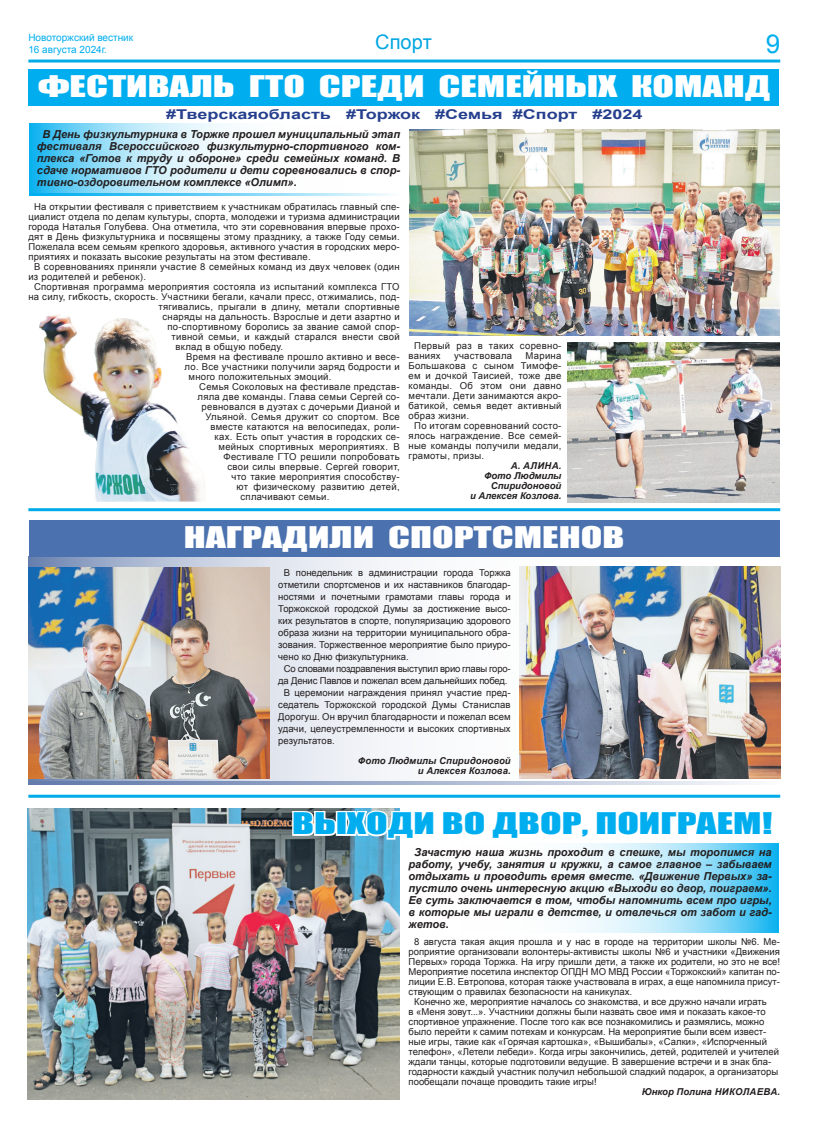
<style>
.page{position:relative;width:820px;height:1134px;background:#fff}
.page>*{position:absolute;margin:0;border:0;box-sizing:border-box;transform-origin:0 0}
.t1{font:27.4px "Impact";color:#fff;scale:1.45 1}
.t2{font:27.4px "Impact";color:#00aeef;scale:1.45 1}
.t3{font:26px "Arial";color:#00aeef}
.t4{font:20px "Arial";color:#00a6e3}
.t5{font:700 13.5px "Arial";color:#253f8e;scale:1.33 1}
.t6{font:italic 700 11px/12px "Arial";color:#231f20;text-align:justify}
.t7{font:10px/12px "Arial";color:#00aeef}
.t8{font:9.5px "Arial";letter-spacing:.01em;color:#231f20}
.t9{font:9.5px/10px "Arial";letter-spacing:.03em;color:#231f20}
.t10{font:italic 700 9.5px/10px "Arial";color:#231f20;text-align:right}
.t11{font:9.5px "Arial";letter-spacing:-.02em;color:#231f20}
</style>
<div class="page">
<div style="left:29px;top:124px;width:370px;height:72px;background:linear-gradient(to right,#00a8ee,#f1fafe)"></div>
<div style="left:29px;top:557px;width:750px;height:228px;background:linear-gradient(to right,#5873a6,#f6f8fa)"></div>
<svg style="left:29px;top:123px;width:370px;height:70px"></svg>
<svg style="left:576px;top:843px;width:203px;height:90px"></svg>
<svg style="left:28px;top:557px;width:751px;height:223px;fill:#f4f6f9"></svg>
<hr style="left:28px;top:60px;width:752px;height:3px;background:#00abe7">
<hr style="left:28px;top:508px;width:752px;height:3px;background:#00abe7">
<hr style="left:28px;top:795px;width:752px;height:3px;background:#00abe7">
<div style="left:28px;top:69px;width:751px;height:37px;background:#00aeef"></div>
<div style="left:29px;top:520px;width:750px;height:37px;background:#4b72af"></div>
<img style="left:409px;top:130px;width:370px;height:205px">
<img style="left:39px;top:314px;width:166px;height:188px">
<img style="left:567px;top:342px;width:212px;height:161px">
<img style="left:519px;top:567px;width:261px;height:211px">
<img style="left:28px;top:567px;width:241px;height:211px">
<img style="left:28px;top:808px;width:371px;height:292px">
<svg style="left:287px;top:794px;width:488px;height:47px"></svg>
<p class="t7" style="left:28px;top:32px;width:106px">Новоторжский вестник<br>16 августа 2024г.</p>
<p class="t4" style="left:375px;top:28px;width:58px">Спорт</p>
<p class="t3" style="left:765px;top:26px;width:16px">9</p>
<p class="t1" style="left:38px;top:65px;width:506px">ФЕСТИВАЛЬ ГТО СРЕДИ СЕМЕЙНЫХ КОМАНД</p>
<p class="t5" style="left:166px;top:105px;width:359px">#Тверскаяобласть #Торжок #Семья #Спорт #2024</p>
<p class="t6" style="left:37px;top:128px;width:364px;text-indent:6px">В День физкультурника в Торжке прошел муниципальный этап фестиваля Всероссийского физкультурно-спортивного ком&shy;плекса «Готов к труду и обороне» среди семейных команд. В сдаче нормативов ГТО родители и дети соревновались в спор&shy;тивно-оздоровительном комплексе «Олимп».</p>
<p class="t8" style="left:34px;top:200px;width:367px">На открытии фестиваля с приветствием к участникам обратилась главный спе-</p>
<p class="t8" style="left:28px;top:210px;width:372px">циалист отдела по делам культуры, спорта, молодежи и туризма администрации</p>
<p class="t8" style="left:28px;top:220px;width:372px">города Наталья Голубева. Она отметила, что эти соревнования впервые прохо-</p>
<p class="t8" style="left:28px;top:230px;width:372px">дят в День физкультурника и посвящены этому празднику, а также Году семьи.</p>
<p class="t8" style="left:28px;top:240px;width:372px">Пожелала всем семьям крепкого здоровья, активного участия в городских меро-</p>
<p class="t8" style="left:28px;top:250px;width:284px">приятиях и показать высокие результаты на этом фестивале.</p>
<p class="t9" style="left:34px;top:262px;width:367px">В соревнованиях приняли участие 8 семейных команд из двух человек (один</p>
<p class="t9" style="left:28px;top:272px;width:119px">из родителей и ребенок).</p>
<p class="t9" style="left:34px;top:282px;width:367px">Спортивная программа мероприятия состояла из испытаний комплекса ГТО</p>
<p class="t9" style="left:28px;top:292px;width:372px">на силу, гибкость, скорость. Участники бегали, качали пресс, отжимались, под-</p>
<p class="t9" style="left:158px;top:302px;width:242px">тягивались, прыгали в длину, метали спортивные</p>
<p class="t9" style="left:162px;top:312px;width:238px">снаряды на дальность. Взрослые и дети азартно и</p>
<p class="t9" style="left:167px;top:322px;width:233px">по-спортивному боролись за звание самой спор-</p>
<p class="t9" style="left:171px;top:332px;width:229px">тивной семьи, и каждый старался внести свой</p>
<p class="t9" style="left:175px;top:342px;width:109px">вклад в общую победу.</p>
<p class="t9" style="left:186px;top:352px;width:215px">Время на фестивале прошло активно и весе-</p>
<p class="t9" style="left:184px;top:362px;width:216px">ло. Все участники получили заряд бодрости и</p>
<p class="t9" style="left:188px;top:372px;width:144px">много положительных эмоций.</p>
<p class="t9" style="left:199px;top:382px;width:202px">Семья Соколовых на фестивале представ-</p>
<p class="t9" style="left:197px;top:392px;width:203px">ляла две команды. Глава семьи Сергей со-</p>
<p class="t9" style="left:201px;top:402px;width:199px">ревновался в дуэтах с дочерьми Дианой и</p>
<p class="t9" style="left:205px;top:412px;width:195px">Ульяной. Семья дружит со спортом. Все</p>
<p class="t9" style="left:210px;top:422px;width:190px">вместе катаются на велосипедах, роли-</p>
<p class="t9" style="left:214px;top:432px;width:186px">ках. Есть опыт участия в городских се-</p>
<p class="t9" style="left:218px;top:442px;width:183px">мейных спортивных мероприятиях. В</p>
<p class="t9" style="left:223px;top:452px;width:177px">Фестивале ГТО решили попробовать</p>
<p class="t9" style="left:227px;top:462px;width:173px">свои силы впервые. Сергей говорит,</p>
<p class="t9" style="left:231px;top:472px;width:169px">что такие мероприятия способству-</p>
<p class="t9" style="left:236px;top:482px;width:165px">ют физическому развитию детей,</p>
<p class="t9" style="left:240px;top:492px;width:90px">сплачивают семьи.</p>
<p class="t9" style="left:408px;top:341px;width:154px;text-indent:6px">Первый раз в таких соревно&shy;ваниях</p>
<p class="t9" style="left:454px;top:351px;width:60px">участвовала</p>
<p class="t8" style="left:525px;top:349px;width:37px">Марина</p>
<p class="t9" style="left:408px;top:361px;width:154px">Большакова с сыном Тимофе-</p>
<p class="t9" style="left:408px;top:371px;width:154px">ем и дочкой Таисией, тоже две</p>
<p class="t9" style="left:408px;top:381px;width:154px">команды. Об этом они давно</p>
<p class="t9" style="left:408px;top:391px;width:154px">мечтали. Дети занимаются акро-</p>
<p class="t9" style="left:408px;top:401px;width:154px">батикой, семья ведет активный</p>
<p class="t9" style="left:408px;top:411px;width:62px">образ жизни.</p>
<p class="t9" style="left:414px;top:421px;width:149px">По итогам соревнований состо-</p>
<p class="t9" style="left:408px;top:431px;width:154px">ялось награждение. Все семей-</p>
<p class="t9" style="left:408px;top:441px;width:154px">ные команды получили медали,</p>
<p class="t9" style="left:408px;top:451px;width:77px">грамоты, призы.</p>
<p class="t10" style="left:510px;top:461px;width:52px">А. АЛИНА.</p>
<p class="t10" style="left:484px;top:471px;width:79px">Фото Людмилы</p>
<p class="t10" style="left:491px;top:481px;width:72px">Спиридоновой</p>
<p class="t10" style="left:470px;top:491px;width:93px">и Алексея Козлова.</p>
<p class="t1" style="left:184px;top:516px;width:305px">НАГРАДИЛИ СПОРТСМЕНОВ</p>
<p class="t8" style="left:284px;top:566px;width:228px">В понедельник в администрации города Торжка</p>
<p class="t8" style="left:278px;top:578px;width:234px">отметили спортсменов и их наставников благодар-</p>
<p class="t8" style="left:278px;top:590px;width:234px">ностями и почетными грамотами главы города и</p>
<p class="t8" style="left:278px;top:602px;width:234px">Торжокской городской Думы за достижение высо-</p>
<p class="t8" style="left:278px;top:614px;width:234px">ких результатов в спорте, популяризацию здорового</p>
<p class="t8" style="left:278px;top:626px;width:234px">образа жизни на территории муниципального обра-</p>
<p class="t8" style="left:278px;top:638px;width:234px">зования. Торжественное мероприятие было приуро-</p>
<p class="t8" style="left:278px;top:650px;width:132px">чено ко Дню физкультурника.</p>
<p class="t11" style="left:284px;top:662px;width:228px">Со словами поздравления выступил врио главы горо-</p>
<p class="t11" style="left:278px;top:674px;width:230px">да Денис Павлов и пожелал всем дальнейших побед.</p>
<p class="t8" style="left:284px;top:686px;width:228px">В церемонии награждения принял участие пред-</p>
<p class="t8" style="left:278px;top:698px;width:234px">седатель Торжокской городской Думы Станислав</p>
<p class="t8" style="left:278px;top:710px;width:234px">Дорогуш. Он вручил благодарности и пожелал всем</p>
<p class="t8" style="left:278px;top:722px;width:234px">удачи, целеустремленности и высоких спортивных</p>
<p class="t8" style="left:278px;top:734px;width:58px">результатов.</p>
<p class="t10" style="left:358px;top:756px;width:154px">Фото Людмилы Спиридоновой и Алексея Козлова.</p>
<p class="t2" style="left:292px;top:802px;width:332px">ВЫХОДИ ВО ДВОР, ПОИГРАЕМ!</p>
<p class="t6" style="left:408px;top:847px;width:364px;text-indent:6px">Зачастую наша жизнь проходит в спешке, мы торопимся на работу, учебу, занятия и кружки, а самое главное – забываем отдыхать и проводить время вместе. «Движение Первых» за&shy;пустило очень интересную акцию «Выходи во двор, поиграем».<br>Ее суть заключается в том, чтобы напомнить всем про игры, в которые мы играли в детстве, и отвлечься от забот и гад&shy;жетов.</p>
<p class="t8" style="left:414px;top:935px;width:367px">8 августа такая акция прошла и у нас в городе на территории школы №6. Ме-</p>
<p class="t8" style="left:408px;top:945px;width:373px">роприятие организовали волонтеры-активисты школы №6 и участники «Движения</p>
<p class="t8" style="left:408px;top:955px;width:373px">Первых» города Торжка. На игру пришли дети, а также их родители, но это не все!</p>
<p class="t8" style="left:408px;top:965px;width:373px">Мероприятие посетила инспектор ОПДН МО МВД России «Торжокский» капитан по-</p>
<p class="t8" style="left:408px;top:975px;width:373px">лиции Е.В. Евтропова, которая также участвовала в играх, а еще напомнила присут-</p>
<p class="t8" style="left:408px;top:985px;width:225px">ствующим о правилах безопасности на каникулах.</p>
<p class="t8" style="left:414px;top:995px;width:354px">Конечно же, мероприятие началось со знакомства, и все дружно начали играть</p>
<p class="t8" style="left:408px;top:1005px;width:358px">в «Меня зовут...». Участники должны были назвать свое имя и показать какое-то</p>
<p class="t8" style="left:408px;top:1015px;width:357px">спортивное упражнение. После того как все познакомились и размялись, можно</p>
<p class="t8" style="left:408px;top:1025px;width:359px">было перейти к самим потехам и конкурсам. На мероприятие были всем извест-</p>
<p class="t8" style="left:408px;top:1035px;width:360px">ные игры, такие как «Горячая картошка», «Вышибалы», «Салки», «Испорченный</p>
<p class="t8" style="left:408px;top:1045px;width:372px">телефон», «Летели лебеди». Когда игры закончились, детей, родителей и учителей</p>
<p class="t8" style="left:408px;top:1055px;width:364px">ждали танцы, которые подготовили ведущие. В завершение встречи и в знак бла-</p>
<p class="t8" style="left:408px;top:1065px;width:371px">годарности каждый участник получил небольшой сладкий подарок, а организаторы</p>
<p class="t8" style="left:408px;top:1075px;width:189px">пообещали почаще проводить такие игры!</p>
<p class="t10" style="left:641px;top:1087px;width:140px">Юнкор Полина НИКОЛАЕВА.</p>
</div>
